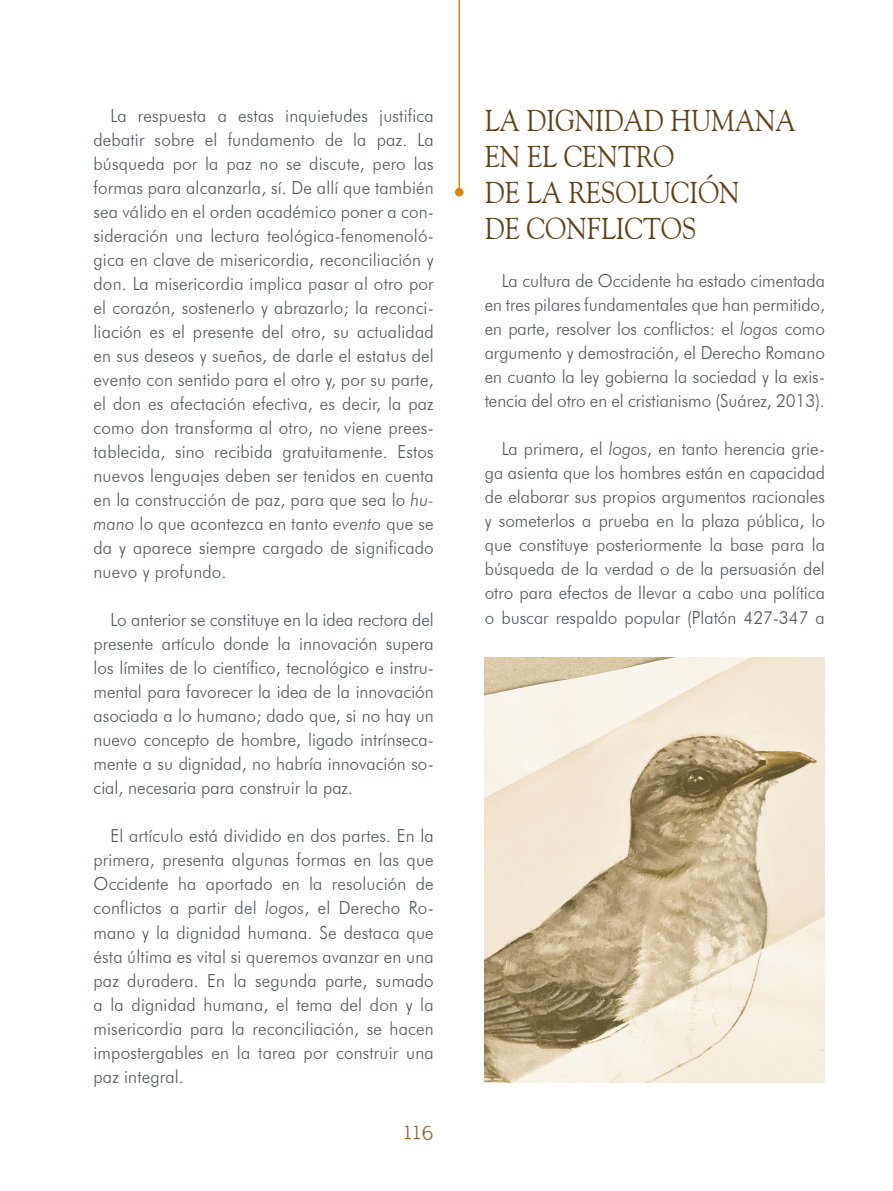
<style>
.page{position:relative;width:893px;height:1191px;background:#fff}
.page>*{position:absolute;margin:0;border:0;box-sizing:border-box;transform-origin:0 0}
._03a_Titulo_Texto_Co{font:30px/36px "Goudy Old Style BT";color:#604218;scale:.9 1}
.t1{font:21px "My type of font";color:#8f6226}
._01a_Texto_Corrido{font:300 18px/24px "Futura BT";color:#4e5758;text-align:justify;scale:.95 1}
.s1{font-style:italic}
</style>
<div class="page">
<hr style="left:458px;top:0;width:2px;height:192px;background:#d78800">
<div style="left:455px;top:188px;width:8px;height:8px;background:#d78800;border-radius:50%"></div>
<img style="left:485px;top:657px;width:340px;height:425px">
<p class="_01a_Texto_Corrido" style="left:94px;top:104px;width:360px;text-indent:17px">La respuesta a estas inquietudes justifica debatir sobre el fundamento de la paz. La búsqueda por la paz no se discute, pero las formas para alcanzarla, sí. De allí que también sea válido en el orden académico poner a con&shy;sideración una lectura teológica-fenomenoló&shy;gica en clave de misericordia, reconciliación y don. La misericordia implica pasar al otro por el corazón, sostenerlo y abrazarlo; la reconci&shy;liación es el presente del otro, su actualidad en sus deseos y sueños, de darle el estatus del evento con sentido para el otro y, por su parte, el don es afectación efectiva, es decir, la paz como don transforma al otro, no viene prees&shy;tablecida, sino recibida gratuitamente. Estos nuevos lenguajes deben ser tenidos en cuenta en la construcción de paz, para que sea lo <span class="s1">hu&shy;mano</span> lo que acontezca en tanto <span class="s1">evento</span> que se da y aparece siempre cargado de significado nuevo y profundo.</p>
<p class="_01a_Texto_Corrido" style="left:94px;top:608px;width:360px;text-indent:17px">Lo anterior se constituye en la idea rectora del presente artículo donde la innovación supera los límites de lo científico, tecnológico e instru&shy;mental para favorecer la idea de la innovación asociada a lo humano; dado que, si no hay un nuevo concepto de hombre, ligado intrínseca&shy;mente a su dignidad, no habría innovación so&shy;cial, necesaria para construir la paz.</p>
<p class="_01a_Texto_Corrido" style="left:94px;top:824px;width:360px;text-indent:17px">El artículo está dividido en dos partes. En la primera, presenta algunas formas en las que Occidente ha aportado en la resolución de conflictos a partir del <span class="s1">logos</span>, el Derecho Ro&shy;mano y la dignidad humana. Se destaca que ésta última es vital si queremos avanzar en una paz duradera. En la segunda parte, sumado a la dignidad humana, el tema del don y la misericordia para la reconciliación, se hacen impostergables en la tarea por construir una paz integral.</p>
<p class="t1" style="left:403px;top:1119px;width:32px">116</p>
<p class="_03a_Titulo_Texto_Co" style="left:485px;top:102px;width:347px">LA DIGNIDAD HUMANA<br>EN EL CENTRO<br>DE LA RESOLUCIÓN<br>DE CONFLICTOS</p>
<p class="_01a_Texto_Corrido" style="left:485px;top:269px;width:360px;text-indent:17px">La cultura de Occidente ha estado cimentada en tres pilares fundamentales que han permitido, en parte, resolver los conflictos: el <span class="s1">logos</span> como argumento y demostración, el Derecho Romano en cuanto la ley gobierna la sociedad y la exis&shy;tencia del otro en el cristianismo (Suárez, 2013).</p>
<p class="_01a_Texto_Corrido" style="left:485px;top:437px;width:360px;text-indent:17px">La primera, el <span class="s1">logos</span>, en tanto herencia grie&shy;ga asienta que los hombres están en capacidad de elaborar sus propios argumentos racionales y someterlos a prueba en la plaza pública, lo que constituye posteriormente la base para la búsqueda de la verdad o de la persuasión del otro para efectos de llevar a cabo una política o buscar respaldo popular (Platón 427-347 a</p>
</div>
